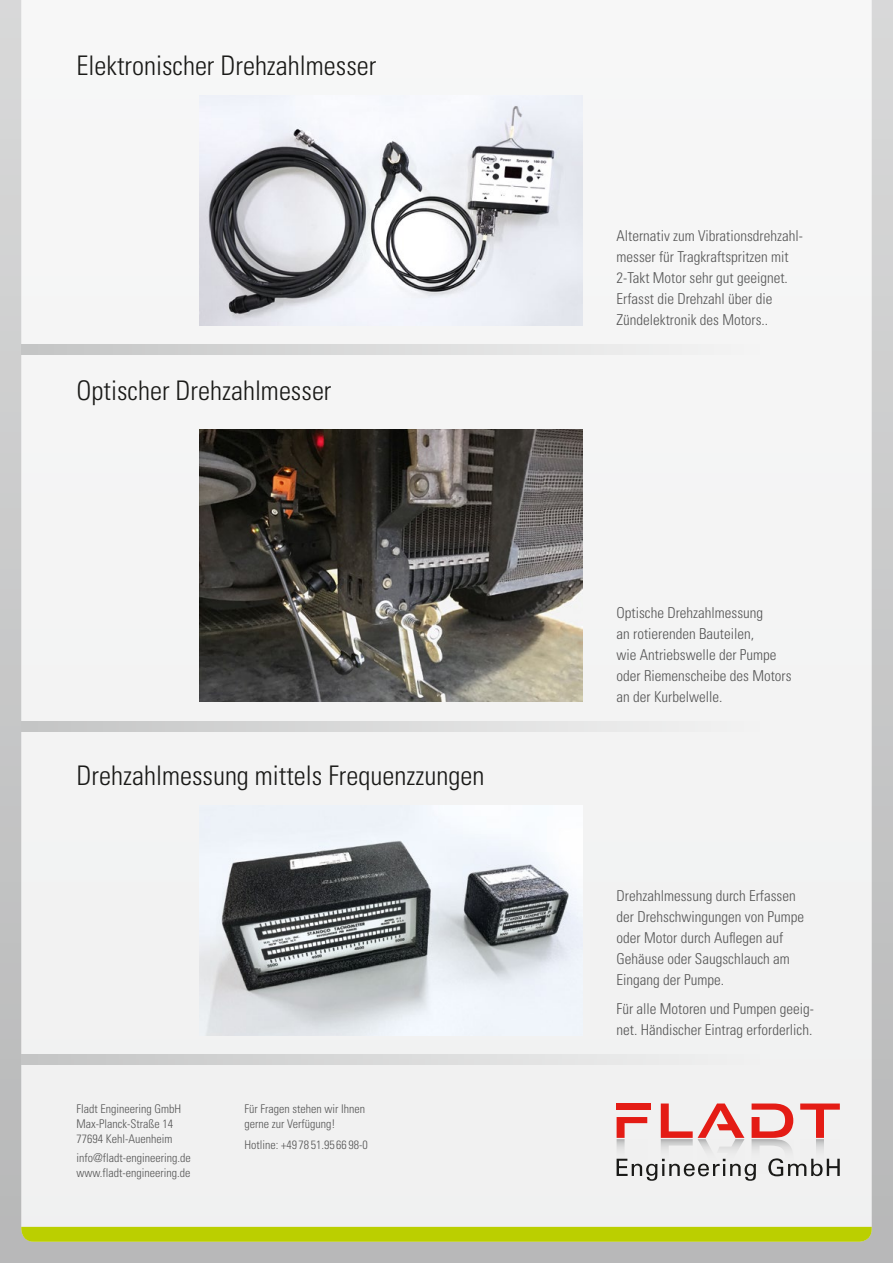
<style>
.page{position:relative;width:893px;height:1263px;background:#fff}
.page>*{position:absolute;margin:0;border:0;box-sizing:border-box;transform-origin:0 0}
.t1{font:300 condensed 27px "Univers";color:#1a1a18}
.t2{font:300 condensed 15px/21px "Univers";color:#565656}
.t3{font:300 condensed 12px/15px "Univers";color:#565656}
</style>
<div class="page">
<div style="left:0;top:0;width:893px;height:1263px;background:linear-gradient(to bottom,#d8d9d9,#b7b8b8)"></div>
<div style="left:21px;top:0;width:851px;height:1227px;background:#f4f4f4"></div>
<svg style="left:21px;top:1227px;width:851px;height:15px;background:#bbcf04"></svg>
<img style="left:200px;top:96px;width:383px;height:229px">
<img style="left:200px;top:806px;width:383px;height:229px">
<img style="left:200px;top:429px;width:383px;height:273px">
<svg style="left:617px;top:1103px;width:223px;height:78px"></svg>
<svg style="left:21px;top:344px;width:829px;height:11px"></svg>
<svg style="left:21px;top:1054px;width:829px;height:11px;background:#dcdddd"></svg>
<svg style="left:21px;top:721px;width:829px;height:10px"></svg>
<h1 class="t1" style="left:77px;top:49px;width:301px">Elektronischer Drehzahlmesser</h1>
<h1 class="t1" style="left:77px;top:374px;width:256px">Optischer Drehzahlmesser</h1>
<h1 class="t1" style="left:77px;top:759px;width:409px">Drehzahlmessung mittels Frequenzzungen</h1>
<p class="t3" style="left:77px;top:1101px;width:106px">Fladt Engineering GmbH<br>Max-Planck-Straße 14<br>77694 Kehl-Auenheim</p>
<p class="t3" style="left:77px;top:1150px;width:116px">info@fladt-engineering.de www.fladt-engineering.de</p>
<p class="t3" style="left:244px;top:1101px;width:122px">Für Fragen stehen wir Ihnen gerne zur Verfügung!</p>
<p class="t3" style="left:244px;top:1137px;width:125px">Hotline: +49 78 51.95 66 98-0</p>
<p class="t2" style="left:617px;top:226px;width:188px">Alternativ zum Vibrationsdrehzahl&shy;messer für Tragkraftspritzen mit<br>2-Takt Motor sehr gut geeignet.<br>Erfasst die Drehzahl über die<br>Zündelektronik des Motors..</p>
<p class="t2" style="left:617px;top:602px;width:176px">Optische Drehzahlmessung<br>an rotierenden Bauteilen,<br>wie Antriebswelle der Pumpe oder Riemenscheibe des Motors an der Kurbelwelle.</p>
<p class="t2" style="left:617px;top:885px;width:189px">Drehzahlmessung durch Erfassen der Drehschwingungen von Pumpe oder Motor durch Auflegen auf<br>Gehäuse oder Saugschlauch am<br>Eingang der Pumpe.</p>
<p class="t2" style="left:617px;top:999px;width:199px">Für alle Motoren und Pumpen geeig&shy;net. Händischer Eintrag erforderlich.</p>
</div>
